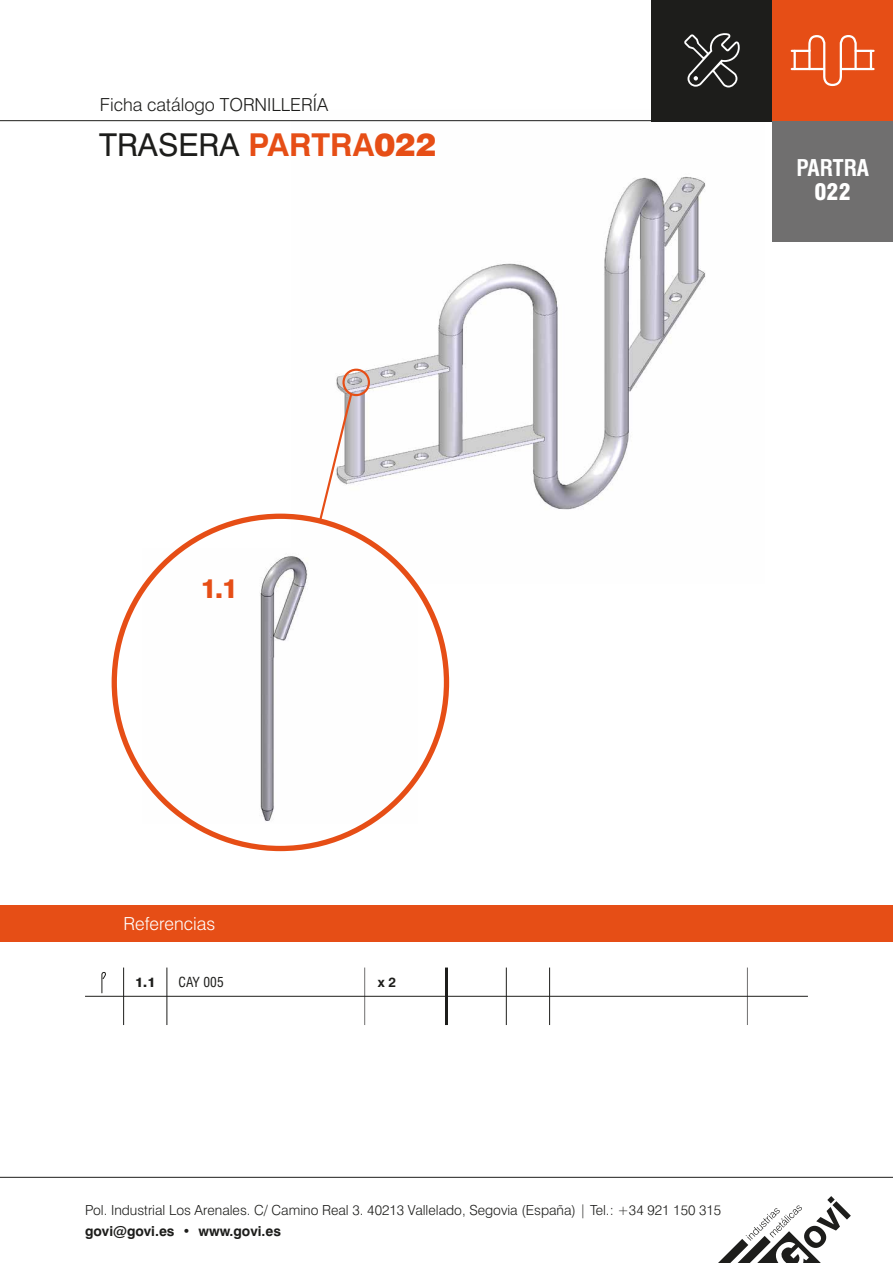
<style>
.page{position:relative;width:893px;height:1263px;background:#fff}
.page>*{position:absolute;margin:0;border:0;box-sizing:border-box;transform-origin:0 0}
.t1{font:31.5px "Swiss 721 BT";color:#1d1d1b}
.t2{font:800 27px "Swiss 721 BT";color:#e64e16}
.t3{font:700 condensed 22.5px "Swiss 721 BT";color:#fff}
.t4{font:900 condensed 22.5px "Swiss 721 BT";color:#fff}
.t5{font:300 18px "Swiss 721 BT";color:#1d1d1b}
.t6{font:300 18px "Swiss 721 BT";color:#fff}
.t7{font:300 13.95px "Swiss 721 BT";color:#1d1d1b}
.t8{font:700 13.95px "Swiss 721 BT";color:#1d1d1b}
.t9{font:condensed 13.5px "Swiss 721 BT";letter-spacing:.01em;color:#1d1d1b}
.t10{font:800 13.5px "Swiss 721 BT";color:#1d1d1b}
.t11{font:700 13.5px "Swiss 721 BT";color:#1d1d1b}
.s1{font-weight:700;color:#e64e16}
.s2{font-weight:900;color:#e64e16}
</style>
<div class="page">
<img style="left:291px;top:110px;width:474px;height:438px">
<img style="left:143px;top:548px;width:275px;height:275px">
<div style="left:0;top:906px;width:893px;height:36px;background:#e64e16"></div>
<hr style="left:123px;top:967px;width:1px;height:58px;background:#1d1d1b">
<hr style="left:167px;top:967px;width:1px;height:58px;background:#1d1d1b">
<hr style="left:445px;top:967px;width:3px;height:58px;background:#1d1d1b">
<hr style="left:364px;top:967px;width:1px;height:58px;background:#706f6f">
<hr style="left:506px;top:967px;width:1px;height:58px;background:#1d1d1b">
<hr style="left:549px;top:967px;width:1px;height:58px;background:#1d1d1b">
<hr style="left:747px;top:967px;width:1px;height:58px;background:#706f6f">
<hr style="left:85px;top:996px;width:723px;height:1px;background:#1d1d1b">
<hr style="left:0;top:120px;width:893px;height:1px;background:#1d1d1b">
<div style="left:342px;top:369px;width:28px;height:27px;border:2px solid #e64e16;border-radius:50%"></div>
<svg style="left:317px;top:391px;width:37px;height:133px"></svg>
<div style="left:772px;top:0;width:121px;height:121px;background:#e64e16"></div>
<div style="left:652px;top:0;width:120px;height:121px;background:#1d1d1b"></div>
<svg style="left:684px;top:33px;width:56px;height:54px"></svg>
<div style="left:772px;top:121px;width:121px;height:121px;background:#706f6f"></div>
<svg style="left:101px;top:972px;width:5px;height:21px"></svg>
<svg style="left:790px;top:35px;width:83px;height:52px"></svg>
<hr style="left:0;top:1177px;width:893px;height:1px;background:#1d1d1b">
<svg style="left:718px;top:1196px;width:133px;height:67px"></svg>
<p class="t5" style="left:100px;top:93px;width:230px">Ficha catálogo TORNILLERÍA</p>
<h1 class="t1" style="left:99px;top:126px;width:339px">TRASERA <span class="s1">PARTRA</span><span class="s2">022</span></h1>
<h3 class="t3" style="left:796px;top:154px;width:74px">PARTRA</h3>
<h3 class="t4" style="left:814px;top:178px;width:38px">022</h3>
<h2 class="t2" style="left:201px;top:572px;width:39px">1.1</h2>
<p class="t6" style="left:124px;top:912px;width:93px">Referencias</p>
<p class="t10" style="left:135px;top:974px;width:22px">1.1</p>
<p class="t9" style="left:178px;top:974px;width:47px">CAY 005</p>
<p class="t11" style="left:378px;top:974px;width:20px">x 2</p>
<p class="t7" style="left:85px;top:1202px;width:638px">Pol. Industrial Los Arenales. C/ Camino Real 3. 40213 Vallelado, Segovia (España) | Tel.: +34 921 150 315</p>
<p class="t8" style="left:85px;top:1222px;width:197px">govi@govi.es • www.govi.es</p>
</div>
